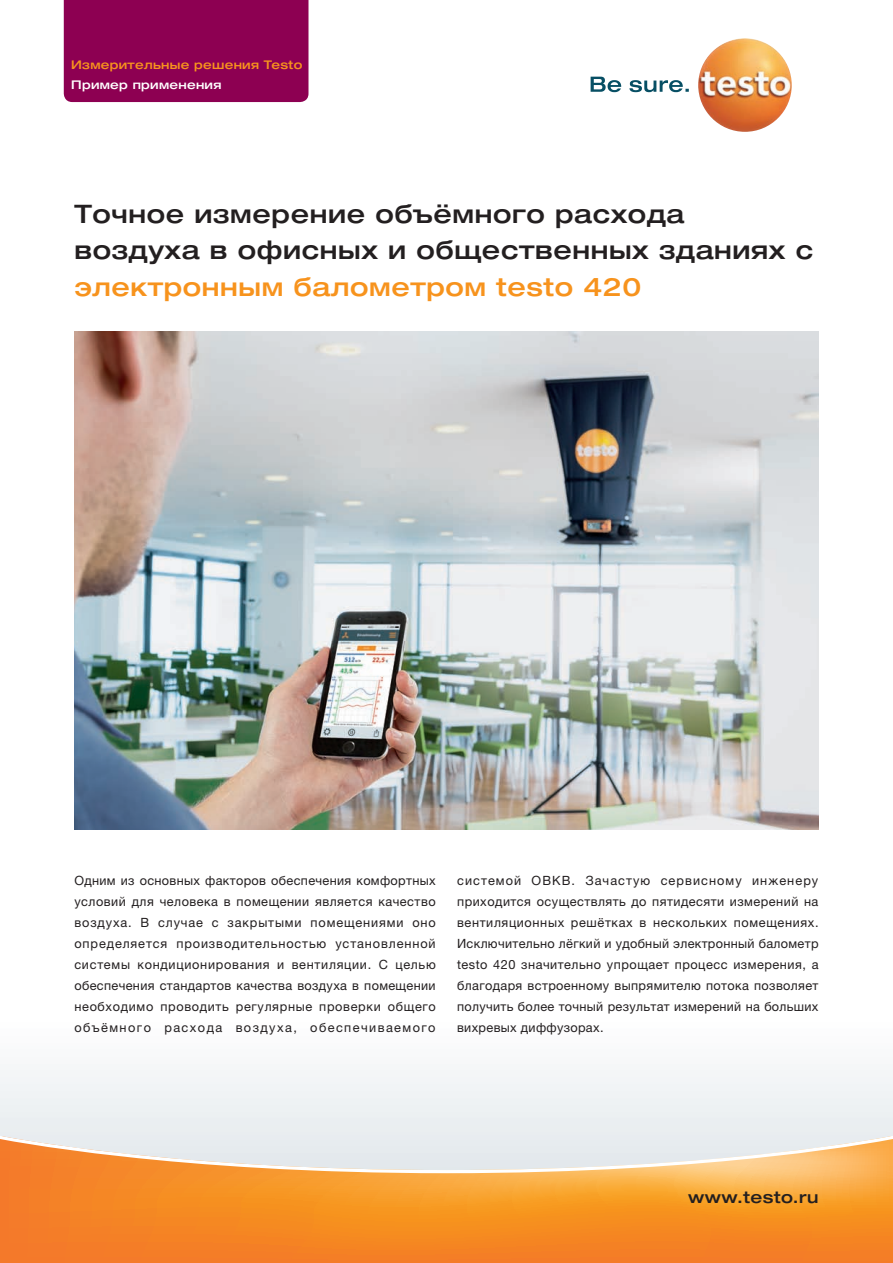
<style>
.page{position:relative;width:893px;height:1263px;background:#fff}
.page>*{position:absolute;margin:0;border:0;box-sizing:border-box;transform-origin:0 0}
.t1{font:500 expanded 25.5px/36px "Helvetica Neue LTW1 G";letter-spacing:.025em;color:#231f20}
.t2{font:500 expanded 25.5px "Helvetica Neue LTW1 G";letter-spacing:.025em;color:#f7931d}
.t3{font:500 expanded 16.5px "Helvetica Neue LTW1 G";letter-spacing:.025em;color:#231f20}
.t4{font:12.75px/21px "Helvetica Neue LTW1 G";letter-spacing:.04em;color:#231f20;text-align:justify}
.t5{font:500 expanded 12px "Helvetica Neue LTW1 G";letter-spacing:.025em;color:#f7931d}
.t6{font:500 expanded 12px "Helvetica Neue LTW1 G";letter-spacing:.025em;color:#fff}
</style>
<div class="page">
<div style="left:0;top:1019px;width:893px;height:228px;background:#f4f6f7"></div>
<svg style="left:0;top:1132px;width:893px;height:131px"></svg>
<div style="left:64px;top:0;width:244px;height:102px;background:#8d0052"></div>
<img style="left:74px;top:332px;width:745px;height:497px">
<svg style="left:591px;top:77px;width:98px;height:15px"></svg>
<img style="left:698px;top:38px;width:94px;height:94px;border-radius:47px">
<p class="t5" style="left:71px;top:57px;width:233px">Измерительные решения Testo</p>
<p class="t6" style="left:71px;top:77px;width:152px">Пример применения</p>
<h1 class="t1" style="left:74px;top:196px;width:740px">Точное измерение объёмного расхода воздуха в офисных и общественных зданиях с</h1>
<h1 class="t2" style="left:74px;top:270px;width:568px">электронным балометром testo 420</h1>
<p class="t4" style="left:74px;top:870px;width:363px">Одним из основных факторов обеспечения комфортных условий для человека в помещении является качество воздуха. В случае с закрытыми помещениями оно определяется производительностью установленной системы кондиционирования и вентиляции. С целью обеспечения стандартов качества воздуха в помещении необходимо проводить регулярные проверки общего объёмного расхода воздуха, обеспечиваемого</p>
<p class="t4" style="left:457px;top:870px;width:363px">системой ОВКВ. Зачастую сервисному инженеру приходится осуществлять до пятидесяти измерений на вентиляционных решётках в нескольких помещениях.<br>Исключительно лёгкий и удобный электронный балометр testo 420 значительно упрощает процесс измерения, а благодаря встроенному выпрямителю потока позволяет получить более точный результат измерений на больших вихревых диффузорах.</p>
<p class="t3" style="left:688px;top:1187px;width:132px">www.testo.ru</p>
</div>
